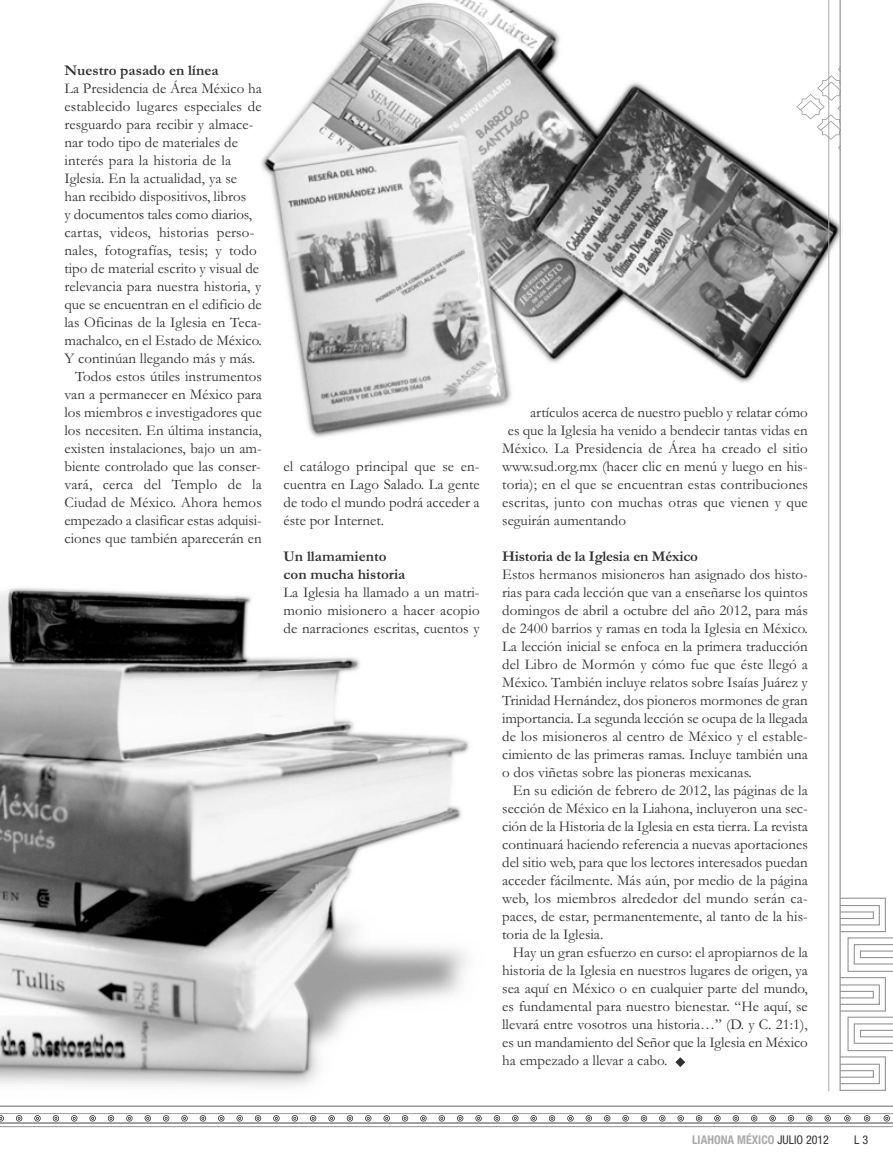
<style>
.page{position:relative;width:893px;height:1170px;background:#fff}
.page>*{position:absolute;margin:0;border:0;box-sizing:border-box;transform-origin:0 0}
.t1{font:15px/18px "Garamond";color:#303030;text-align:justify}
.t2{font:700 15px/18px "Garamond";color:#303030}
.t3{font:700 condensed 12px "Helvetica Neue LT Std";color:#aaa}
.t4{font:condensed 12px "Helvetica Neue LT Std";color:#303030}
.s1{font-weight:400;color:#303030}
</style>
<div class="page">
<img style="left:261px;top:0;width:581px;height:483px">
<img style="left:0;top:588px;width:469px;height:498px">
<svg style="left:0;top:1105px;width:893px;height:19px"></svg>
<hr style="left:839px;top:0;width:2px;height:1090px;background:#aaa">
<hr style="left:828px;top:0;width:1px;height:1090px;background:#aaa">
<svg style="left:675px;top:1057px;width:10px;height:9px"></svg>
<svg style="left:841px;top:897px;width:52px;height:193px"></svg>
<svg style="left:796px;top:56px;width:44px;height:104px"></svg>
<p class="t2" style="left:64px;top:61px;width:156px">Nuestro pasado en línea</p>
<p class="t1" style="left:64px;top:79px;width:199px">La Presidencia de Área México ha</p>
<p class="t1" style="left:64px;top:97px;width:199px">establecido lugares especiales de</p>
<p class="t1" style="left:64px;top:115px;width:190px">resguardo para recibir y almace-</p>
<p class="t1" style="left:64px;top:133px;width:175px">nar todo tipo de materiales de</p>
<p class="t1" style="left:64px;top:151px;width:168px">interés para la historia de la</p>
<p class="t1" style="left:64px;top:169px;width:174px">Iglesia. En la actualidad, ya se</p>
<p class="t1" style="left:64px;top:187px;width:183px">han recibido dispositivos, libros</p>
<p class="t1" style="left:64px;top:205px;width:189px">y documentos tales como diarios,</p>
<p class="t1" style="left:64px;top:223px;width:191px">cartas, videos, historias perso -</p>
<p class="t1" style="left:64px;top:241px;width:194px">nales, foto gra fías, tesis; y todo</p>
<p class="t1" style="left:64px;top:259px;width:196px">tipo de material escrito y visual de</p>
<p class="t1" style="left:64px;top:277px;width:199px">relevancia para nuestra historia, y</p>
<p class="t1" style="left:64px;top:295px;width:199px">que se encuentran en el edificio de</p>
<p class="t1" style="left:64px;top:313px;width:199px">las Oficinas de la Iglesia en Teca-</p>
<p class="t1" style="left:64px;top:331px;width:199px">machalco, en el Estado de México.</p>
<p class="t1" style="left:64px;top:349px;width:192px">Y continúan llegando más y más.</p>
<p class="t1" style="left:75px;top:367px;width:188px">Todos estos útiles ins trumentos</p>
<p class="t1" style="left:64px;top:385px;width:199px">van a permanecer en México para</p>
<p class="t1" style="left:64px;top:403px;width:199px">los miembros e investigadores que</p>
<p class="t1" style="left:64px;top:421px;width:199px">los necesiten. En última instancia,</p>
<p class="t1" style="left:64px;top:439px;width:199px">existen instalaciones, bajo un am-</p>
<p class="t1" style="left:64px;top:457px;width:198px">biente controlado que las conser-</p>
<p class="t1" style="left:64px;top:475px;width:199px">vará, cerca del Templo de la</p>
<p class="t1" style="left:64px;top:493px;width:199px">Ciudad de México. Ahora hemos</p>
<p class="t1" style="left:64px;top:511px;width:199px">empezado a clasificar estas adquisi-</p>
<p class="t1" style="left:64px;top:529px;width:199px">ciones que también aparecerán en</p>
<p class="t1" style="left:284px;top:456px;width:198px">el catálogo principal que se en&shy;cuentra en Lago Salado. La gente de todo el mundo podrá acceder a éste por Internet.</p>
<p class="t2" style="left:284px;top:546px;width:123px">Un llamamiento con mucha historia</p>
<p class="t1" style="left:284px;top:582px;width:198px">La Iglesia ha llamado a un matri&shy;monio misionero a hacer acopio de narraciones escritas, cuentos y</p>
<p class="t1" style="left:530px;top:402px;width:279px">artículos acerca de nuestro pueblo y relatar cómo</p>
<p class="t1" style="left:508px;top:420px;width:301px">es que la Iglesia ha venido a bendecir tantas vidas en</p>
<p class="t1" style="left:502px;top:438px;width:307px">México. La Presidencia de Área ha creado el sitio</p>
<p class="t1" style="left:502px;top:456px;width:307px">www.sud.org.mx (hacer clic en menú y luego en his-</p>
<p class="t1" style="left:502px;top:474px;width:307px">toria); en el que se encuentran estas contribuciones</p>
<p class="t1" style="left:502px;top:492px;width:307px">escritas, junto con muchas otras que vienen y que</p>
<p class="t1" style="left:502px;top:510px;width:125px">seguirán aumentando</p>
<p class="t2" style="left:502px;top:546px;width:197px">Historia de la Iglesia en México</p>
<p class="t1" style="left:502px;top:564px;width:307px">Estos hermanos misioneros han asignado dos histo&shy;rias para cada lección que van a enseñarse los quintos domingos de abril a octubre del año 2012, para más de 2400 barrios y ramas en toda la Iglesia en México.<br>La lección inicial se enfoca en la primera traducción del Libro de Mormón y cómo fue que éste llegó a México. También incluye relatos sobre Isaías Juárez y Trinidad Hernández, dos pioneros mormones de gran importancia. La segunda lección se ocupa de la llegada de los misioneros al centro de México y el estable - cimiento de las primeras ramas. Incluye también una o dos viñetas sobre las pioneras mexicanas.</p>
<p class="t1" style="left:502px;top:780px;width:307px;text-indent:11px">En su edición de febrero de 2012, las páginas de la sección de México en la Liahona, incluyeron una sec&shy;ción de la Historia de la Iglesia en esta tierra. La revista continuará haciendo referencia a nuevas aportaciones del sitio web, para que los lectores interesados puedan acceder fácilmente. Más aún, por medio de la página web, los miembros alrededor del mundo serán ca&shy;paces, de estar, permanentemente, al tanto de la his&shy;toria de la Iglesia.</p>
<p class="t1" style="left:502px;top:942px;width:307px;text-indent:11px">Hay un gran esfuerzo en curso: el apropiarnos de la historia de la Iglesia en nuestros lugares de origen, ya sea aquí en México o en cualquier parte del mundo, es fundamental para nuestro bienestar. “He aquí, se llevará entre vosotros una historia…” (D. y C. 21:1), es un mandamiento del Señor que la Iglesia en México ha empezado a llevar a cabo.</p>
<p class="t3" style="left:692px;top:1135px;width:139px">LIAHONA MÉXICO <span class="s1">JULIO 2012</span></p>
<p class="t4" style="left:854px;top:1135px;width:15px">L 3</p>
</div>
